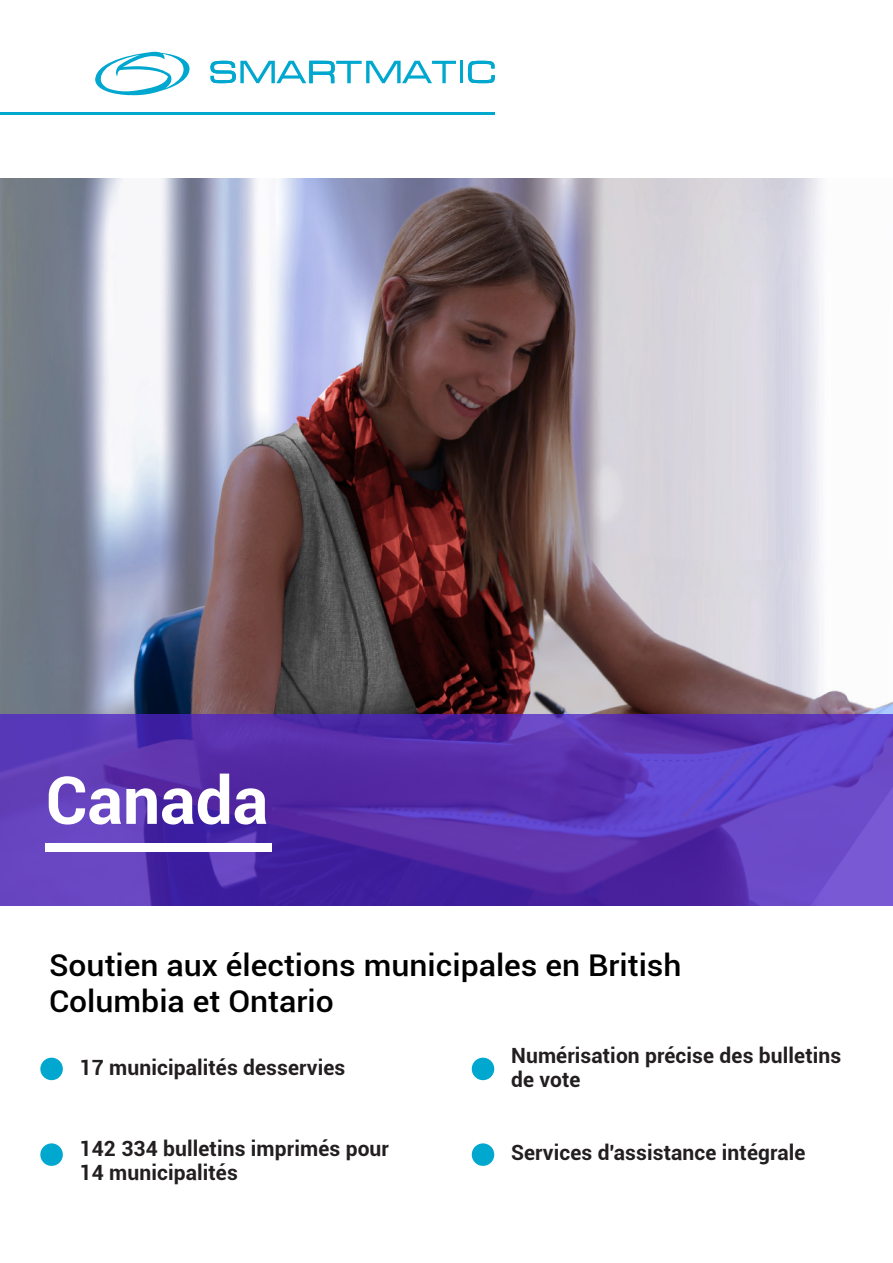
<style>
.page{position:relative;width:893px;height:1263px;background:#fff}
.page>*{position:absolute;margin:0;border:0;box-sizing:border-box;transform-origin:0 0}
.t1{font:700 66px "Roboto";color:#fff}
.t2{font:500 30px/36px "Roboto";color:#000;scale:1.06 1}
.t3{font:700 21px/24px "Roboto";letter-spacing:.005em;color:#231f20}
</style>
<div class="page">
<img style="left:0;top:179px;width:893px;height:727px">
<svg style="left:0;top:714px;width:893px;height:191px;background:#5934b2"></svg>
<div style="left:46px;top:843px;width:226px;height:9px;background:#fff"></div>
<div style="left:40px;top:1058px;width:23px;height:22px;background:#00a7cf;border-radius:50%"></div>
<div style="left:40px;top:1143px;width:23px;height:23px;background:#00a7cf;border-radius:50%"></div>
<div style="left:472px;top:1058px;width:22px;height:22px;background:#00a7cf;border-radius:50%"></div>
<div style="left:472px;top:1143px;width:22px;height:23px;background:#00a7cf;border-radius:50%"></div>
<svg style="left:210px;top:61px;width:246px;height:22px"></svg>
<hr style="left:460px;top:61px;width:3px;height:22px;background:#00a7cf">
<svg style="left:468px;top:61px;width:27px;height:22px"></svg>
<svg style="left:95px;top:52px;width:94px;height:43px"></svg>
<hr style="left:0;top:112px;width:495px;height:3px;background:#00a7cf">
<h1 class="t1" style="left:46px;top:754px;width:224px">Canada</h1>
<h2 class="t2" style="left:49px;top:946px;width:598px">Soutien aux élections municipales en British<br>Columbia et Ontario</h2>
<p class="t3" style="left:80px;top:1055px;width:267px">17 municipalités desservies</p>
<p class="t3" style="left:511px;top:1043px;width:332px">Numérisation précise des bulletins de vote</p>
<p class="t3" style="left:80px;top:1136px;width:311px">142 334 bulletins imprimés pour<br>14 municipalités</p>
<p class="t3" style="left:511px;top:1140px;width:296px">Services d'assistance intégrale</p>
</div>
